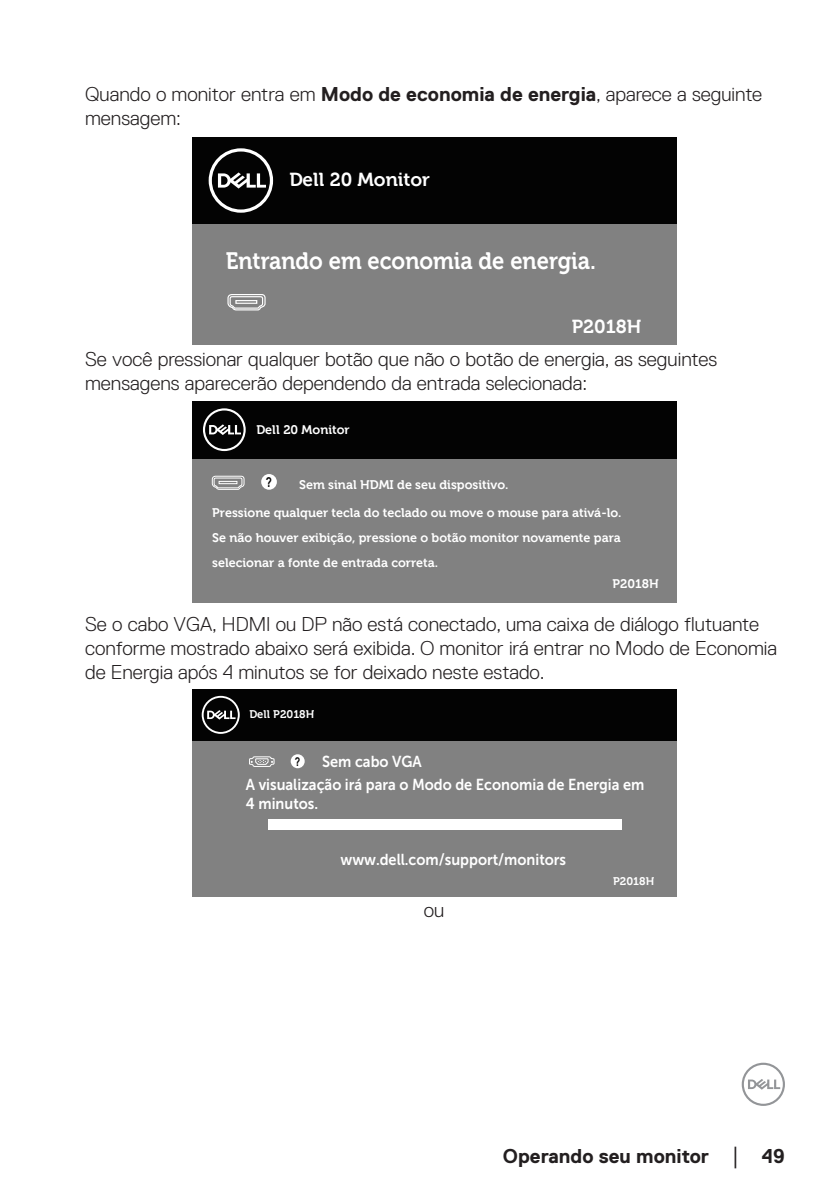
<style>
.page{position:relative;width:840px;height:1191px;background:#fff}
.page>*{position:absolute;margin:0;border:0;box-sizing:border-box;transform-origin:0 0}
.t1{font:700 23.8px "Museo For Dell";color:#fff;scale:.92 1}
.text{font:300 20px/24px "Dell Replica";color:#231f20}
.t2{font:700 20px "Dell Replica";color:#231f20}
.t3{font:700 19px "Museo For Dell";color:#fff}
.t4{font:15.8px/19px "Museo Sans For Dell 700";color:#fff;scale:.92 1}
.t5{font:700 13.4px "Arial";color:#030303;scale:.73 1}
.t6{font:700 12.6px/24.6px "Museo For Dell";color:#fff;text-align:justify}
.t7{font:700 12px "Arial";color:#030303;scale:.73 1}
.t8{font:700 11.2px "Museo For Dell";color:#fff}
.s1{font-weight:700}
.s2{font-family:"Times New Roman";font-weight:400;font-size:18px}
</style>
<div class="page">
<svg style="left:741px;top:1062px;width:43px;height:44px"></svg>
<div style="left:191px;top:180px;width:485px;height:165px;background:#818181"></div>
<div style="left:192px;top:137px;width:484px;height:87px;background:#030303"></div>
<svg style="left:208px;top:148px;width:65px;height:65px"></svg>
<svg style="left:227px;top:294px;width:39px;height:17px"></svg>
<div style="left:191px;top:430px;width:485px;height:172px;background:#818181"></div>
<div style="left:192px;top:401px;width:484px;height:58px;background:#030303"></div>
<svg style="left:203px;top:408px;width:42px;height:43px"></svg>
<div style="left:261px;top:474px;width:16px;height:16px;background:#fff;border-radius:50%"></div>
<svg style="left:211px;top:475px;width:34px;height:15px"></svg>
<div style="left:191px;top:715px;width:485px;height:181px;background:#818181"></div>
<div style="left:192px;top:689px;width:484px;height:51px;background:#030303"></div>
<svg style="left:201px;top:696px;width:38px;height:38px"></svg>
<div style="left:268px;top:819px;width:353px;height:11px;background:#fff"></div>
<div style="left:290px;top:754px;width:14px;height:14px;background:#fff;border-radius:50%"></div>
<svg style="left:249px;top:756px;width:26px;height:11px"></svg>
<p class="text" style="left:85px;top:82px;width:678px">Quando o monitor entra em <span class="s1">Modo de economia de energia</span>, aparece a seguinte mensagem:</p>
<p class="t3" style="left:289px;top:169px;width:142px">Dell 20 Monitor</p>
<p class="t1" style="left:225px;top:247px;width:403px">Entrando em economia de energia.</p>
<p class="t3" style="left:571px;top:316px;width:71px">P2018H</p>
<p class="text" style="left:85px;top:347px;width:633px">Se você pressionar qualquer botão que não o botão de energia, as seguintes mensagens aparecerão dependendo da entrada selecionada:</p>
<p class="t6" style="left:256px;top:417px;width:95px">Dell 20 Monitor</p>
<p class="t5" style="left:265px;top:473px;width:10px">?</p>
<p class="t6" style="left:299px;top:472px;width:210px">Sem sinal HDMI de seu dispositivo.</p>
<p class="t6" style="left:212px;top:501px;width:410px">Pressione qualquer tecla do teclado ou move o mouse para ativá-lo.<br>Se não houver exibição, pressione o botão monitor novamente para selecionar a fonte de entrada correta.</p>
<p class="t6" style="left:612px;top:572px;width:48px">P2018H</p>
<p class="text" style="left:85px;top:612px;width:693px">Se o cabo VGA, HDMI ou DP não está conectado, uma caixa de diálogo flutuante conforme mostrado abaixo será exibida. O monitor irá entrar no Modo de Economia de Energia após 4 minutos se for deixado neste estado.</p>
<p class="t8" style="left:249px;top:708px;width:66px">Dell P2018H</p>
<p class="t4" style="left:322px;top:752px;width:110px">Sem cabo VGA</p>
<p class="t7" style="left:294px;top:753px;width:9px">?</p>
<p class="t4" style="left:246px;top:775px;width:434px">A visualização irá para o Modo de Economia de Energia em<br>4 minutos.</p>
<p class="t4" style="left:340px;top:850px;width:247px">www.dell.com/support/monitors</p>
<p class="text" style="left:423px;top:898px;width:22px">ou</p>
<p class="t8" style="left:612px;top:874px;width:43px">P2018H</p>
<p class="t2" style="left:502px;top:1144px;width:283px">Operando seu monitor <span class="s2">│</span> 49</p>
</div>
